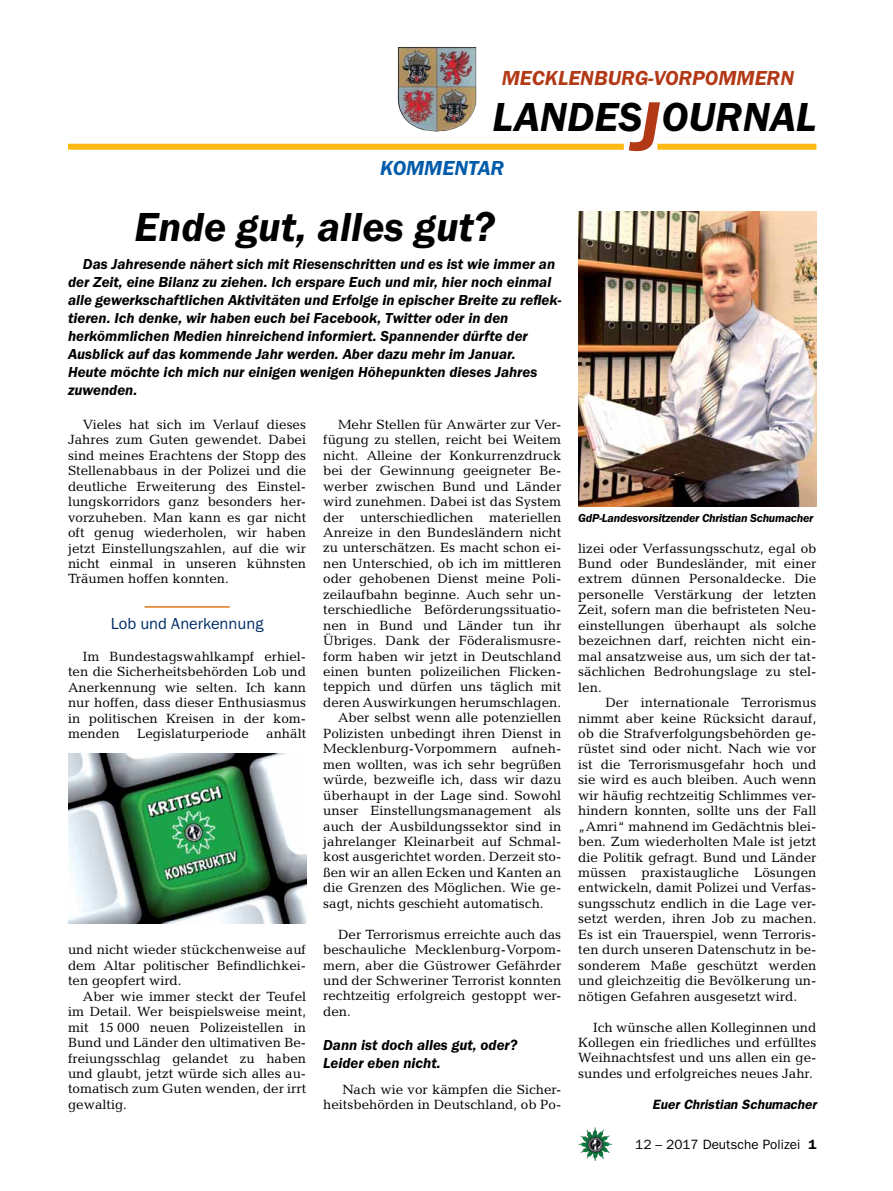
<style>
.page{position:relative;width:893px;height:1191px;background:#fff}
.page>*{position:absolute;margin:0;border:0;box-sizing:border-box;transform-origin:0 0}
.t1{font:italic 600 42px "Franklin Gothic Itc T";color:#000}
.t2{font:italic 600 21px "Franklin Gothic Itc T";color:#b33916}
.t3{font:italic 600 21px "Franklin Gothic Itc T";color:#005baa}
.t4{font:16.5px "Franklin Gothic Itc T";color:#002f67}
.t5{font:italic 600 15px/18px "Franklin Gothic Itc T";color:#000}
.t6{font:13.5px/15.5px "Candida";color:#000;text-align:justify}
.t7{font:13.5px "Franklin Gothic";color:#000}
.t8{font:italic 600 13.5px "Franklin Gothic";color:#000}
.t9{font:italic 600 12px "Franklin Gothic Itc T";letter-spacing:-.02em;color:#000}
.s1{font-size:72px;color:#b33916}
.s2{font-weight:600}
</style>
<div class="page">
<img style="left:578px;top:1127px;width:17px;height:25px">
<img style="left:398px;top:47px;width:79px;height:84px">
<div style="left:657px;top:144px;width:159px;height:6px;background:#fdb913"></div>
<div style="left:68px;top:144px;width:556px;height:6px;background:#fdb913"></div>
<img style="left:578px;top:212px;width:238px;height:294px">
<img style="left:68px;top:753px;width:238px;height:170px">
<hr style="left:145px;top:606px;width:85px;height:1px;background:#de761c">
<h2 class="t2" style="left:502px;top:66px;width:294px">MECKLENBURG-VORPOMMERN</h2>
<h1 class="t1" style="left:492px;top:93px;width:325px">LANDES<span class="s1">J</span>OURNAL</h1>
<h2 class="t3" style="left:380px;top:156px;width:16px">kommen</h2>
<h2 class="t3" style="left:468px;top:156px;width:25px">tar</h2>
<h1 class="t1" style="left:135px;top:202px;width:362px">Ende gut, alles gut?</h1>
<p class="t5" style="left:68px;top:255px;width:495px;text-indent:15px">Das Jahresende nähert sich mit Riesenschritten und es ist wie immer an der Zeit, eine Bilanz zu ziehen. Ich erspare Euch und mir, hier noch einmal alle gewerkschaftlichen Aktivitäten und Erfolge in epischer Breite zu reflek&shy;tieren. Ich denke, wir haben euch bei Facebook, Twitter oder in den herkömmlichen Medien hinreichend informiert. Spannender dürfte der Ausblick auf das kommende Jahr werden. Aber dazu mehr im Januar.<br>Heute möchte ich mich nur einigen wenigen Höhepunkten dieses Jahres zuwenden.</p>
<p class="t6" style="left:68px;top:416px;width:240px;text-indent:15px">Vieles hat sich im Verlauf dieses Jahres zum Guten gewendet. Dabei sind meines Erachtens der Stopp des Stellenabbaus in der Polizei und die deutliche Erweiterung des Einstel&shy;lungskorridors ganz besonders her&shy;vorzuheben. Man kann es gar nicht oft genug wiederholen, wir haben jetzt Einstellungszahlen, auf die wir nicht einmal in unseren kühnsten Träumen hoffen konnten.</p>
<p class="t4" style="left:111px;top:614px;width:154px">Lob und Anerkennung</p>
<p class="t6" style="left:68px;top:648px;width:240px;text-indent:15px">Im Bundestagswahlkampf erhiel&shy;ten die Sicherheitsbehörden Lob und Anerkennung wie selten. Ich kann nur hoffen, dass dieser Enthusiasmus in politischen Kreisen in der kom&shy;menden</p>
<p class="t6" style="left:137px;top:725px;width:113px">Legislaturperiode</p>
<p class="t6" style="left:266px;top:725px;width:42px">anhält</p>
<p class="t6" style="left:68px;top:942px;width:240px">und nicht wieder stückchenweise auf dem Altar politischer Befindlichkei&shy;ten geopfert wird.</p>
<p class="t6" style="left:68px;top:988px;width:240px;text-indent:15px">Aber wie immer steckt der Teufel im Detail. Wer beispielsweise meint, mit 15 000 neuen Polizeistellen in Bund und Länder den ultimativen Be&shy;freiungsschlag gelandet zu haben und glaubt, jetzt würde sich alles au&shy;tomatisch zum Guten wenden, der irrt gewaltig.</p>
<p class="t6" style="left:338px;top:416px;width:225px">Mehr Stellen für Anwärter zur Ver-</p>
<p class="t6" style="left:323px;top:432px;width:240px">fügung zu stellen, reicht bei Weitem</p>
<p class="t6" style="left:323px;top:447px;width:240px">nicht. Alleine der Konkurrenzdruck</p>
<p class="t6" style="left:323px;top:463px;width:240px">bei der Gewinnung geeigneter Be-</p>
<p class="t6" style="left:323px;top:478px;width:240px">werber zwischen Bund und Länder</p>
<p class="t6" style="left:323px;top:494px;width:240px">wird zunehmen. Dabei ist das System</p>
<p class="t6" style="left:323px;top:509px;width:240px">der unterschiedlichen materiellen</p>
<p class="t6" style="left:323px;top:525px;width:240px">Anreize in den Bundesländern nicht</p>
<p class="t6" style="left:323px;top:540px;width:240px">zu unterschätzen. Es macht schon ei-</p>
<p class="t6" style="left:323px;top:555px;width:240px">nen Unterschied, ob ich im mittleren</p>
<p class="t6" style="left:323px;top:571px;width:240px">oder gehobenen Dienst meine Poli-</p>
<p class="t6" style="left:323px;top:586px;width:240px">zeilaufbahn beginne. Auch sehr un-</p>
<p class="t6" style="left:323px;top:602px;width:240px">terschiedliche Beförderungssituatio-</p>
<p class="t6" style="left:323px;top:617px;width:240px">nen in Bund und Länder tun ihr</p>
<p class="t6" style="left:323px;top:633px;width:240px">Übriges. Dank der Föderalismusre-</p>
<p class="t6" style="left:323px;top:648px;width:240px">form haben wir jetzt in Deutschland</p>
<p class="t6" style="left:323px;top:664px;width:240px">einen bunten polizeilichen Flicken-</p>
<p class="t6" style="left:323px;top:679px;width:240px">teppich und dürfen uns täglich mit</p>
<p class="t6" style="left:323px;top:694px;width:240px">deren Auswirkungen herumschlagen.</p>
<p class="t6" style="left:338px;top:710px;width:225px">Aber selbst wenn alle potenziellen</p>
<p class="t6" style="left:323px;top:725px;width:240px">Polizisten unbedingt ihren Dienst in</p>
<p class="t6" style="left:323px;top:741px;width:240px">Mecklenburg-Vorpommern aufneh-</p>
<p class="t6" style="left:323px;top:756px;width:240px">men wollten, was ich sehr begrüßen</p>
<p class="t6" style="left:323px;top:772px;width:240px">würde, bezweifle ich, dass wir dazu</p>
<p class="t6" style="left:323px;top:787px;width:240px">überhaupt in der Lage sind. Sowohl</p>
<p class="t6" style="left:323px;top:802px;width:240px">unser Einstellungsmanagement als</p>
<p class="t6" style="left:323px;top:818px;width:240px">auch der Ausbildungssektor sind in</p>
<p class="t6" style="left:323px;top:833px;width:240px">jahrelanger Kleinarbeit auf Schmal-</p>
<p class="t6" style="left:323px;top:849px;width:240px">kost ausgerichtet worden. Derzeit sto-</p>
<p class="t6" style="left:323px;top:864px;width:240px">ßen wir an allen Ecken und Kanten an</p>
<p class="t6" style="left:323px;top:880px;width:240px">die Grenzen des Möglichen. Wie ge-</p>
<p class="t6" style="left:323px;top:895px;width:222px">sagt, nichts geschieht automatisch.</p>
<p class="t6" style="left:323px;top:926px;width:240px;text-indent:15px">Der Terrorismus erreichte auch das beschauliche Mecklenburg-Vorpom&shy;mern, aber die Güstrower Gefährder und der Schweriner Terrorist konnten rechtzeitig erfolgreich gestoppt wer&shy;den.</p>
<p class="t5" style="left:323px;top:1035px;width:196px">Dann ist doch alles gut, oder?<br>Leider eben nicht.</p>
<p class="t6" style="left:323px;top:1081px;width:240px;text-align:right">Nach wie vor kämpfen die Sicher&shy;heitsbehörden in Deutschland, ob Po-</p>
<p class="t9" style="left:578px;top:510px;width:237px">GdP-Landesvorsitzender Christian Schumacher</p>
<p class="t6" style="left:578px;top:540px;width:240px">lizei oder Verfassungsschutz, egal ob Bund oder Bundesländer, mit einer extrem dünnen Personaldecke. Die personelle Verstärkung der letzten Zeit, sofern man die befristeten Neu&shy;einstellungen überhaupt als solche bezeichnen darf, reichten nicht ein&shy;mal ansatzweise aus, um sich der tat&shy;sächlichen Bedrohungslage zu stel&shy;len.</p>
<p class="t6" style="left:578px;top:695px;width:240px;text-indent:27px">Der internationale Terrorismus nimmt aber keine Rücksicht darauf, ob die Strafverfolgungsbehörden ge&shy;rüstet sind oder nicht. Nach wie vor ist die Terrorismusgefahr hoch und sie wird es auch bleiben. Auch wenn wir häufig rechtzeitig Schlimmes ver&shy;hindern konnten, sollte uns der Fall „Amri“ mahnend im Gedächtnis blei&shy;ben. Zum wiederholten Male ist jetzt die Politik gefragt. Bund und Länder müssen praxistaugliche Lösungen entwickeln, damit Polizei und Verfas&shy;sungsschutz endlich in die Lage ver&shy;setzt werden, ihren Job zu machen.<br>Es ist ein Trauerspiel, wenn Terroris&shy;ten durch unseren Datenschutz in be&shy;sonderem Maße geschützt werden und gleichzeitig die Bevölkerung un&shy;nötigen Gefahren ausgesetzt wird.</p>
<p class="t6" style="left:578px;top:1019px;width:240px;text-indent:15px">Ich wünsche allen Kolleginnen und Kollegen ein friedliches und erfülltes Weihnachtsfest und uns allen ein ge&shy;sundes und erfolgreiches neues Jahr.</p>
<p class="t8" style="left:652px;top:1096px;width:166px">Euer Christian Schumacher</p>
<p class="t7" style="left:635px;top:1136px;width:183px">12 – 2017 Deutsche Polizei <span class="s2">1</span></p>
</div>
